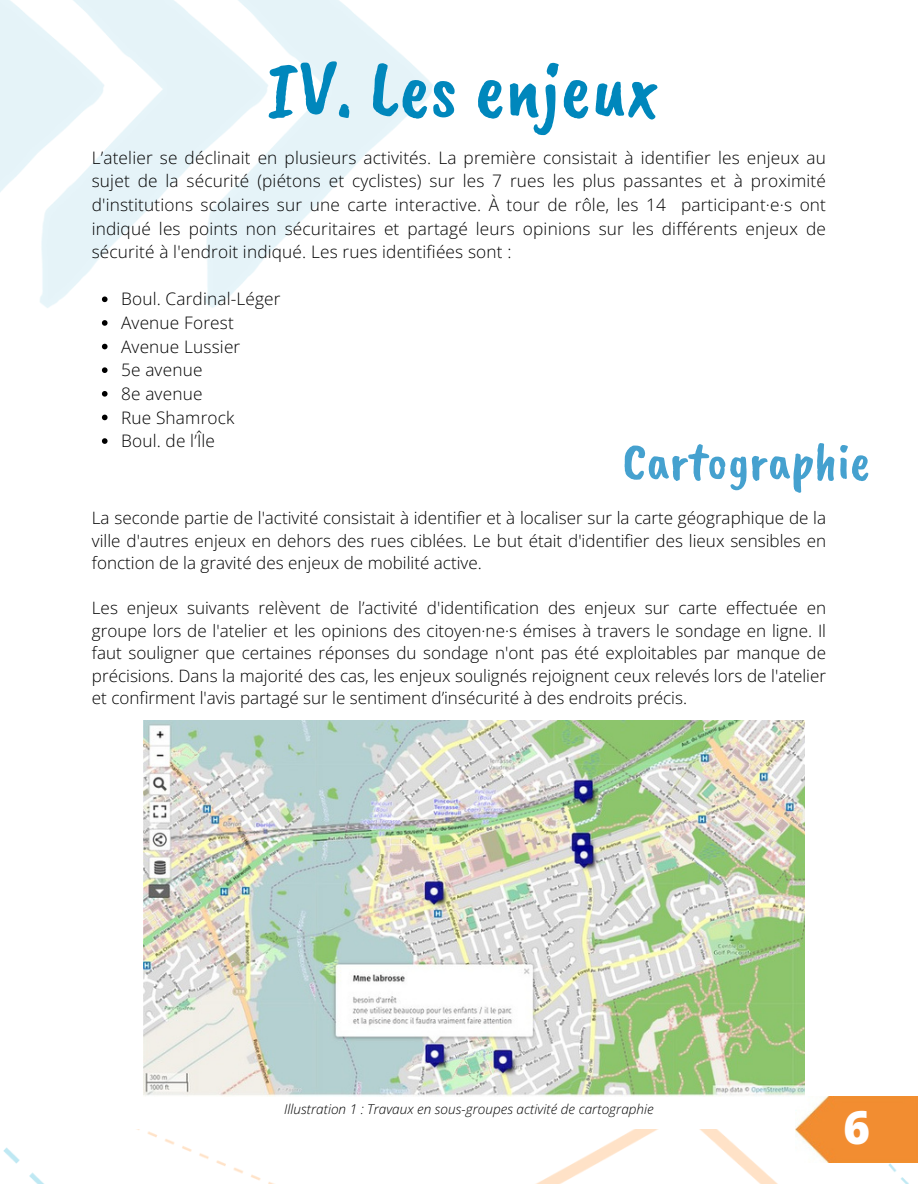
<style>
.page{position:relative;width:918px;height:1188px;background:#fff}
.page>*{position:absolute;margin:0;border:0;box-sizing:border-box;transform-origin:0 0}
.t1{font:81px "Caveat Brush";color:#0087bc}
.t2{font:54px "Caveat Brush";color:#45a1cf}
.t3{font:800 45.45px "Open Sans";color:#fff}
.t4{font:300 17.25px/23.7px "Open Sans";letter-spacing:.01em;color:#000;text-align:justify}
.t5{font:300 17.1px/22.5px "Open Sans";color:#000;text-align:justify}
.t6{font:italic 300 13.5px "Open Sans";color:#000}
</style>
<div class="page">
<img style="left:0;top:0;width:433px;height:323px">
<img style="left:3px;top:1129px;width:906px;height:54px">
<img style="left:795px;top:1096px;width:123px;height:67px">
<img style="left:144px;top:721px;width:660px;height:375px">
<svg style="left:102px;top:296px;width:6px;height:6px"></svg>
<svg style="left:102px;top:320px;width:6px;height:6px"></svg>
<svg style="left:102px;top:344px;width:6px;height:5px"></svg>
<svg style="left:102px;top:367px;width:6px;height:6px"></svg>
<svg style="left:102px;top:391px;width:6px;height:6px"></svg>
<svg style="left:102px;top:415px;width:6px;height:5px"></svg>
<svg style="left:102px;top:438px;width:6px;height:6px"></svg>
<p class="t1" style="left:267px;top:38px;width:394px">IV. Les enjeux</p>
<p class="t4" style="left:92px;top:145px;width:736px">L’atelier se déclinait en plusieurs activités. La première consistait à identifier les enjeux au sujet de la sécurité (piétons et cyclistes) sur les 7 rues les plus passantes et à proximité d'institutions scolaires sur une carte interactive. À tour de rôle, les 14 participant·e·s ont indiqué les points non sécuritaires et partagé leurs opinions sur les différents enjeux de sécurité à l'endroit indiqué. Les rues identifiées sont :</p>
<p class="t4" style="left:121px;top:287px;width:161px">Boul. Cardinal-Léger</p>
<p class="t4" style="left:121px;top:311px;width:114px">Avenue Forest</p>
<p class="t4" style="left:121px;top:334px;width:121px">Avenue Lussier</p>
<p class="t4" style="left:121px;top:358px;width:83px">5e avenue</p>
<p class="t4" style="left:121px;top:381px;width:83px">8e avenue</p>
<p class="t4" style="left:121px;top:405px;width:115px">Rue Shamrock</p>
<p class="t4" style="left:121px;top:429px;width:95px">Boul. de l’Île</p>
<p class="t2" style="left:622px;top:427px;width:249px">Cartographie</p>
<p class="t5" style="left:92px;top:506px;width:736px">La seconde partie de l'activité consistait à identifier et à localiser sur la carte géographique de la ville d'autres enjeux en dehors des rues ciblées. Le but était d'identifier des lieux sensibles en fonction de la gravité des enjeux de mobilité active.</p>
<p class="t5" style="left:92px;top:596px;width:736px">Les enjeux suivants relèvent de l’activité d'identification des enjeux sur carte effectuée en groupe lors de l'atelier et les opinions des citoyen·ne·s émises à travers le sondage en ligne. Il faut souligner que certaines réponses du sondage n'ont pas été exploitables par manque de précisions. Dans la majorité des cas, les enjeux soulignés rejoignent ceux relevés lors de l'atelier et confirment l'avis partagé sur le sentiment d’insécurité à des endroits précis.</p>
<p class="t6" style="left:284px;top:1100px;width:371px">Illustration 1 : Travaux en sous-groupes activité de cartographie</p>
<p class="t3" style="left:844px;top:1096px;width:28px">6</p>
</div>
